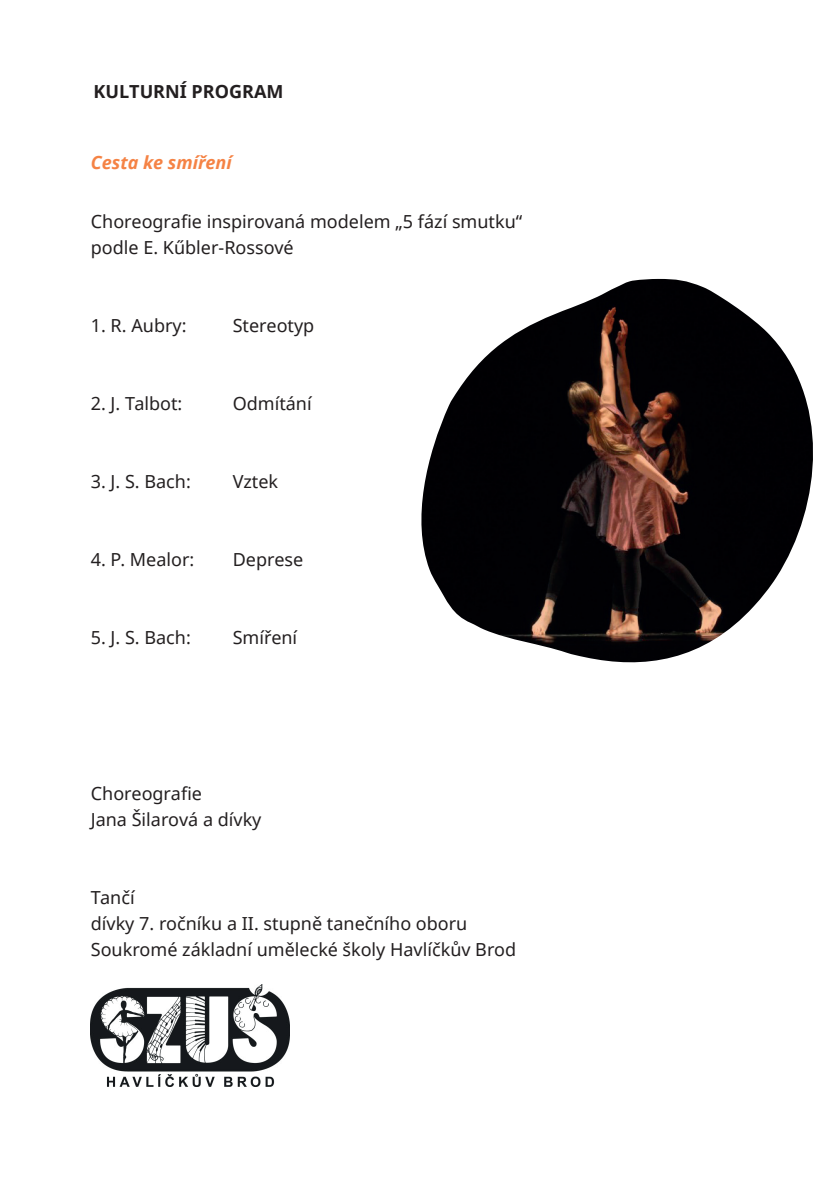
<style>
.page{position:relative;width:840px;height:1191px;background:#fff}
.page>*{position:absolute;margin:0;border:0;box-sizing:border-box;transform-origin:0 0}
.t1{font:18px/26px "Noto Sans";color:#231f20}
.t2{font:700 18px "Noto Sans";color:#231f20}
.t3{font:italic 700 18px "Noto Sans";color:#f58345}
</style>
<div class="page">
<img style="left:421px;top:279px;width:392px;height:383px">
<img style="left:91px;top:984px;width:198px;height:102px">
<p class="t2" style="left:94px;top:79px;width:191px">KULTURNÍ PROGRAM</p>
<p class="t3" style="left:91px;top:150px;width:142px">Cesta ke smíření</p>
<p class="t1" style="left:91px;top:208px;width:433px">Choreografie inspirovaná modelem „5 fází smutku“ podle E. Kűbler-Rossové</p>
<p class="t1" style="left:91px;top:312px;width:97px">1. R. Aubry:</p>
<p class="t1" style="left:232px;top:312px;width:83px">Stereotyp</p>
<p class="t1" style="left:91px;top:390px;width:93px">2. J. Talbot:</p>
<p class="t1" style="left:232px;top:390px;width:80px">Odmítání</p>
<p class="t1" style="left:91px;top:468px;width:101px">3. J. S. Bach:</p>
<p class="t1" style="left:232px;top:468px;width:47px">Vztek</p>
<p class="t1" style="left:91px;top:546px;width:105px">4. P. Mealor:</p>
<p class="t1" style="left:232px;top:546px;width:72px">Deprese</p>
<p class="t1" style="left:91px;top:624px;width:101px">5. J. S. Bach:</p>
<p class="t1" style="left:232px;top:624px;width:66px">Smíření</p>
<p class="t1" style="left:91px;top:780px;width:172px">Choreografie<br>Jana Šilarová a dívky</p>
<p class="t1" style="left:91px;top:884px;width:426px">Tančí<br>dívky 7. ročníku a II. stupně tanečního oboru<br>Soukromé základní umělecké školy Havlíčkův Brod</p>
</div>
